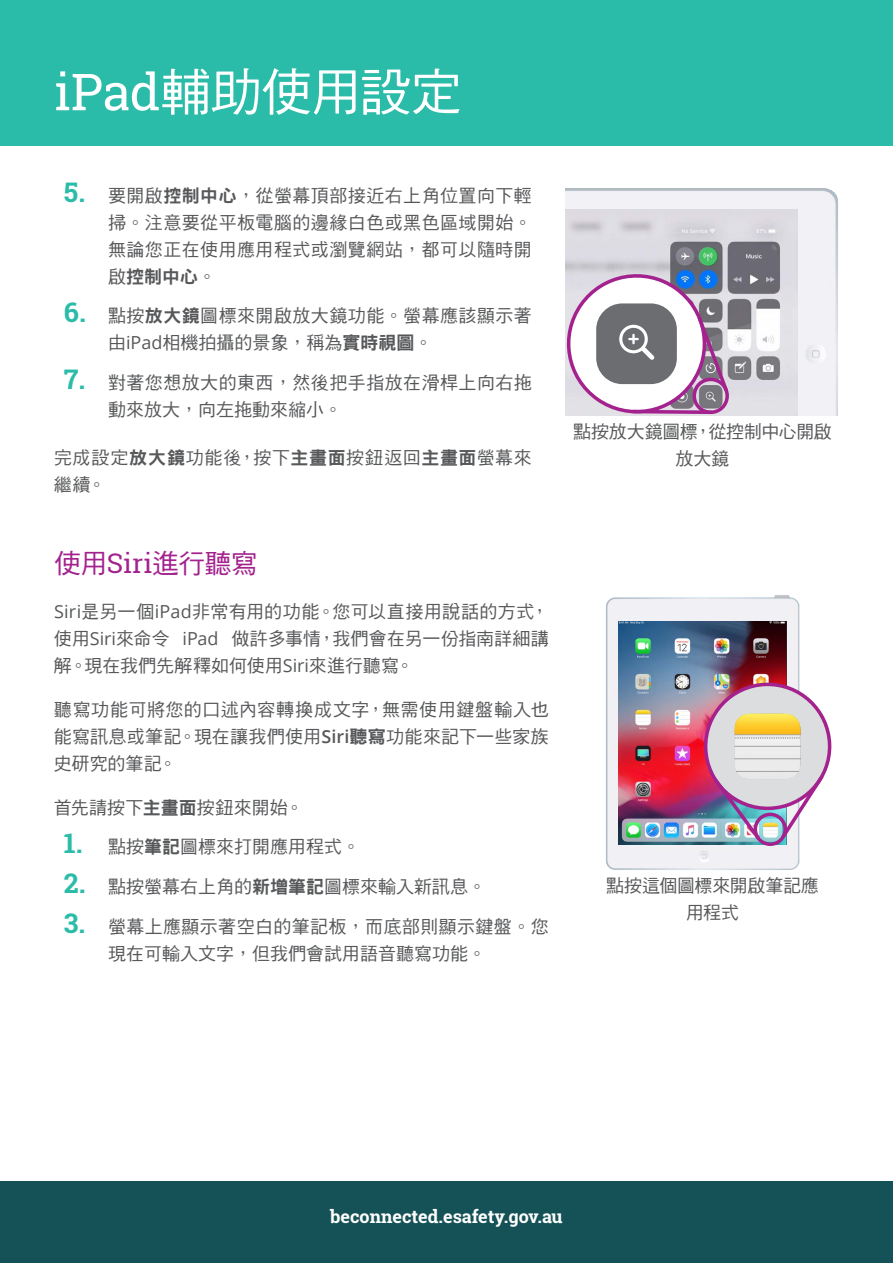
<style>
.page{position:relative;width:893px;height:1263px;background:#fff}
.page>*{position:absolute;margin:0;border:0;box-sizing:border-box;transform-origin:0 0}
.t1{font:51px "DF Hei Std W5";letter-spacing:-.01em;color:#fff}
.t2{font:27px "DF Hei Std W5";letter-spacing:-.02em;color:#a3228e}
.t3{font:18px/27px "DF Hei Std W5";letter-spacing:.02em;color:#57585a;text-align:justify}
.t4{font:18px "DF Hei Std W5";color:#57585a}
.t5{font:18px/27px "DF Hei Std W5";letter-spacing:.045em;color:#57585a}
.t6{font:700 18px "Roboto Slab";color:#fff}
.t7{font:18px/27px "DF Hei Std W5";letter-spacing:-.015em;color:#57585a;text-align:center}
.t8{font:18px/27px "DF Hei Std W5";letter-spacing:-.01em;color:#57585a;text-align:center}
.t9{font:18px "DF Hei Std W9";color:#57585a}
.s1{font-family:"Roboto Slab"}
.s2{font-family:"Roboto Slab";font-weight:700;font-size:27px;color:#2abca8}
.s3{font-family:"DF Hei Std W9"}
.s4{font-family:"DF Hei Std W5"}
.s5{font-family:"Open Sans"}
.s6{font-family:"Open Sans";font-weight:600}
</style>
<div class="page">
<div style="left:0;top:1181px;width:893px;height:82px;background:#155257"></div>
<div style="left:0;top:0;width:893px;height:145px;background:#2abca8"></div>
<img style="left:566px;top:188px;width:272px;height:228px">
<img style="left:566px;top:209px;width:50px;height:58px">
<img style="left:616px;top:209px;width:182px;height:207px">
<svg style="left:565px;top:267px;width:169px;height:149px"></svg>
<img style="left:606px;top:595px;width:194px;height:275px">
<img style="left:619px;top:621px;width:167px;height:223px">
<div style="left:753px;top:812px;width:34px;height:34px;border:4px solid #a3228e;border-radius:50%"></div>
<img style="left:703px;top:682px;width:129px;height:161px">
<img style="left:734px;top:713px;width:67px;height:66px">
<h1 class="t1" style="left:54px;top:64px;width:409px"><span class="s1">iPad</span>輔助使用設定</h1>
<p class="t3" style="left:108px;top:181px;width:425px;text-indent:-44px"><span class="s2">5.</span> 要開啟<span class="s3">控制中心</span>，從螢幕頂部接近右上角位置向下輕掃。注意要從平板電腦的邊緣白色或黑色區域開始。無論您正在使用應用程式或瀏覽網站，都可以隨時開</p>
<p class="t9" style="left:108px;top:266px;width:109px"><span class="s4">啟</span>控制中心<span class="s4">。</span></p>
<p class="t3" style="left:108px;top:302px;width:425px;text-indent:-44px"><span class="s2">6.</span> 點按<span class="s3">放大鏡</span>圖標來開啟放大鏡功能。螢幕應該顯示著由<span class="s5">iPad</span>相機拍攝的景象，稱為<span class="s3">實時視圖</span>。</p>
<p class="t3" style="left:108px;top:369px;width:425px;text-indent:-44px"><span class="s2">7.</span> 對著您想放大的東西，然後把手指放在滑桿上向右拖動來放大，向左拖動來縮小。</p>
<p class="t5" style="left:54px;top:444px;width:479px">完成設定<span class="s3">放大鏡</span>功能後，按下<span class="s3">主畫面</span>按鈕返回<span class="s3">主畫面</span>螢幕來繼續。</p>
<h2 class="t2" style="left:54px;top:549px;width:205px">使用<span class="s1">Siri</span>進行聽寫</h2>
<p class="t3" style="left:54px;top:597px;width:496px"><span class="s5">Siri</span>是另一個<span class="s5">iPad</span>非常有用的功能。您可以直接用說話的方式，使用<span class="s5">Siri</span>來命令 <span class="s5">iPad</span> 做許多事情，我們會在另一份指南詳細講解。現在我們先解釋如何使用<span class="s5">Siri</span>來進行聽寫。</p>
<p class="t3" style="left:54px;top:695px;width:496px">聽寫功能可將您的口述內容轉換成文字，無需使用鍵盤輸入也能寫訊息或筆記。現在讓我們使用<span class="s6">Siri</span><span class="s3">聽寫</span>功能來記下一些家族史研究的筆記。</p>
<p class="t3" style="left:54px;top:793px;width:251px">首先請按下<span class="s3">主畫面</span>按鈕來開始。</p>
<p class="t4" style="left:64px;top:837px;width:298px"><span class="s2">1.</span> 點按<span class="s3">筆記</span>圖標來打開應用程式。</p>
<p class="t4" style="left:64px;top:877px;width:424px"><span class="s2">2.</span> 點按螢幕右上角的<span class="s3">新增筆記</span>圖標來輸入新訊息。</p>
<p class="t3" style="left:108px;top:912px;width:442px;text-indent:-44px"><span class="s2">3.</span> 螢幕上應顯示著空白的筆記板，而底部則顯示鍵盤。您現在可輸入文字，但我們會試用語音聽寫功能。</p>
<p class="t7" style="left:573px;top:418px;width:260px">點按放大鏡圖標，從控制中心開啟放大鏡</p>
<p class="t8" style="left:606px;top:871px;width:214px">點按這個圖標來開啟筆記應用程式</p>
<p class="t6" style="left:330px;top:1204px;width:234px">beconnected.esafety.gov.au</p>
</div>
